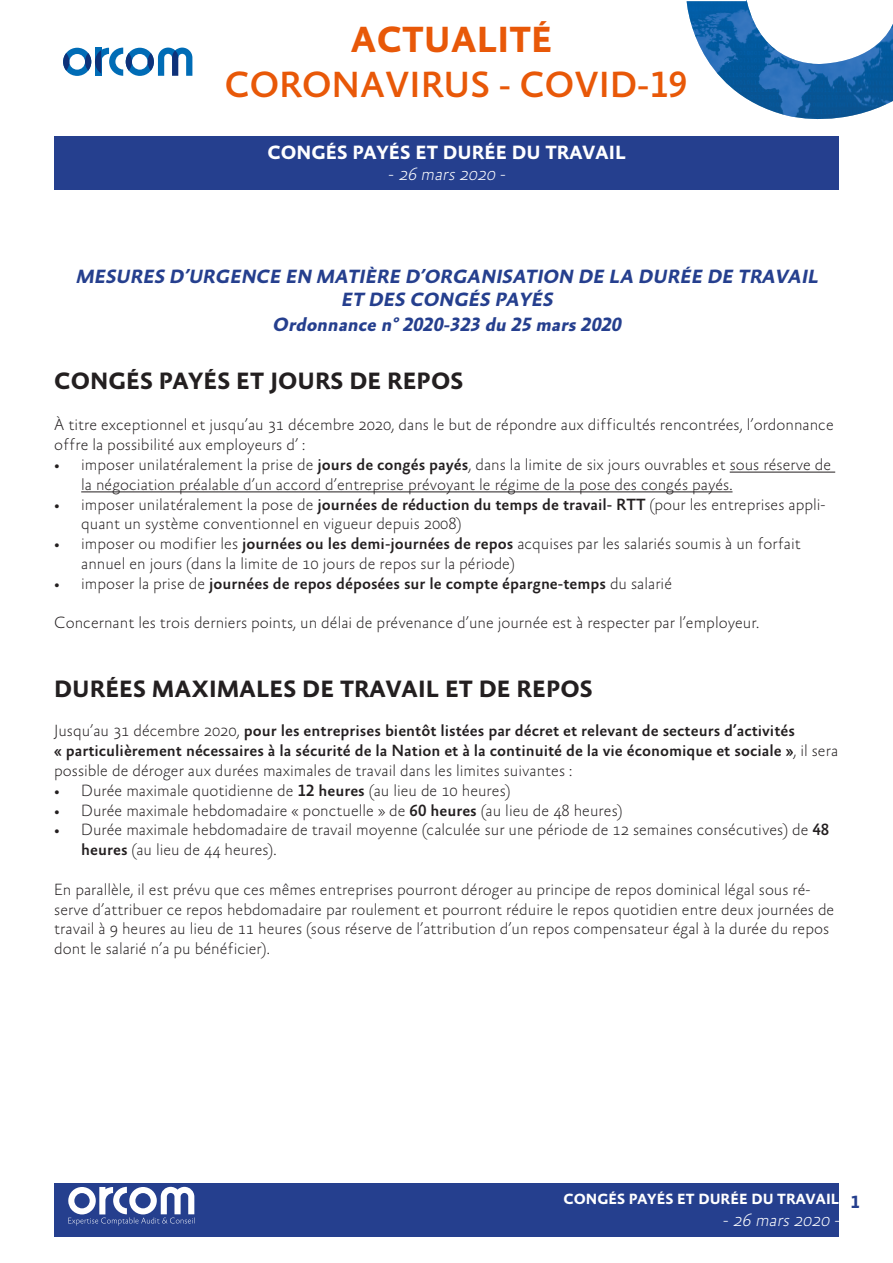
<style>
.page{position:relative;width:893px;height:1263px;background:#fff}
.page>*{position:absolute;margin:0;border:0;box-sizing:border-box;transform-origin:0 0}
.t1{font:500 37.05px "Absara Sans TF";color:#e85808}
.t2{font:700 37.05px "Absara Sans TF";color:#e85808}
.t3{font:700 24px "Absara Sans TF";color:#231f20}
.t4{font:italic 700 19.5px "Absara Sans TF";color:#253f8e}
.t5{font:700 19.5px "Absara Sans TF";color:#fff}
.t6{font:italic 100 18px "Absara Sans";color:#fff}
.t7{font:700 18px "Absara Sans TF";color:#253f8e}
.t8{font:100 16.5px/19.8px "Absara Sans";color:#231f20}
.t9{font:500 16.5px/19.8px "Absara Sans TF";color:#231f20}
.t10{font:700 15px "Absara Sans TF";color:#fff}
.s1{font-family:"Absara TF";font-style:normal}
.s2{font-family:"Absara Sans TF";font-weight:500}
.s3{font-family:"Absara Sans";font-weight:100}
</style>
<div class="page">
<div style="left:54px;top:136px;width:785px;height:53px;background:#253f8e"></div>
<svg style="left:63px;top:48px;width:129px;height:28px"></svg>
<svg style="left:148px;top:53px;width:6px;height:18px"></svg>
<svg style="left:126px;top:53px;width:6px;height:18px"></svg>
<svg style="left:687px;top:0;width:206px;height:120px"></svg>
<div style="left:54px;top:1183px;width:785px;height:53px;background:#253f8e"></div>
<svg style="left:68px;top:1187px;width:127px;height:38px"></svg>
<hr style="left:730px;top:472px;width:105px;height:1px;background:#231f20">
<hr style="left:81px;top:492px;width:651px;height:1px;background:#231f20">
<h1 class="t2" style="left:351px;top:21px;width:204px">ACTUALITÉ</h1>
<h1 class="t1" style="left:225px;top:65px;width:464px">CORONAVIRUS - COVID-19</h1>
<p class="t5" style="left:267px;top:142px;width:360px">CONGÉS PAYÉS ET DURÉE DU TRAVAIL</p>
<p class="t6" style="left:389px;top:165px;width:121px"><span class="s1">-</span> 26 mars 2020 -</p>
<p class="t4" style="left:75px;top:266px;width:748px">MESURES D’URGENCE EN MATIÈRE D’ORGANISATION DE LA DURÉE DE TRAVAIL</p>
<p class="t4" style="left:341px;top:289px;width:217px">ET DES CONGÉS PAYÉS</p>
<p class="t4" style="left:272px;top:315px;width:354px">Ordonnance n°2020-323 du 25 mars 2020</p>
<p class="t3" style="left:54px;top:368px;width:411px">CONGÉS PAYÉS ET JOURS DE REPOS</p>
<p class="t8" style="left:54px;top:416px;width:781px">À titre exceptionnel et jusqu’au 31 décembre 2020, dans le but de répondre aux difficultés rencontrées, l’ordonnance offre la possibilité aux employeurs d’ :</p>
<p class="t8" style="left:81px;top:455px;width:751px;text-indent:-27px">• imposer unilatéralement la prise de <span class="s2">jours de congés payés</span>, dans la limite de six jours ouvrables et sous réserve de la négociation préalable d’un accord d’entreprise prévoyant le régime de la pose des congés payés.</p>
<p class="t8" style="left:81px;top:495px;width:746px;text-indent:-27px">• imposer unilatéralement la pose de <span class="s2">journées de réduction du temps de travail- RTT</span> (pour les entreprises appli&shy;quant un système conventionnel en vigueur depuis 2008)</p>
<p class="t8" style="left:81px;top:534px;width:721px;text-indent:-27px">• imposer ou modifier les <span class="s2">journées ou les demi-journées de repos</span> acquises par les salariés soumis à un forfait annuel en jours (dans la limite de 10 jours de repos sur la période)</p>
<p class="t9" style="left:54px;top:574px;width:619px"><span class="s3">• imposer la prise de</span> journées de repos déposées sur le compte épargne-temps <span class="s3">du salarié</span></p>
<p class="t8" style="left:54px;top:614px;width:706px">Concernant les trois derniers points, un délai de prévenance d’une journée est à respecter par l’employeur.</p>
<p class="t3" style="left:54px;top:676px;width:540px">DURÉES MAXIMALES DE TRAVAIL ET DE REPOS</p>
<p class="t9" style="left:54px;top:722px;width:742px"><span class="s3">Jusqu’au 31 décembre 2020,</span> pour les entreprises bientôt listées par décret et relevant de secteurs d’activités</p>
<p class="t9" style="left:54px;top:741px;width:785px">« particulièrement nécessaires à la sécurité de la Nation et à la continuité de la vie économique et sociale »<span class="s3">, il sera possible de déroger aux durées maximales de travail dans les limites suivantes :</span></p>
<p class="t8" style="left:54px;top:781px;width:458px">• Durée maximale quotidienne de <span class="s2">12 heures</span> (au lieu de 10 heures)</p>
<p class="t8" style="left:54px;top:801px;width:570px">• Durée maximale hebdomadaire « ponctuelle » de <span class="s2">60 heures</span> (au lieu de 48 heures)</p>
<p class="t8" style="left:81px;top:821px;width:750px;text-indent:-27px">• Durée maximale hebdomadaire de travail moyenne (calculée sur une période de 12 semaines consécutives) de <span class="s2">48 heures</span> (au lieu de 44 heures).</p>
<p class="t8" style="left:54px;top:880px;width:782px">En parallèle, il est prévu que ces mêmes entreprises pourront déroger au principe de repos dominical légal sous ré&shy;serve d’attribuer ce repos hebdomadaire par roulement et pourront réduire le repos quotidien entre deux journées de travail à 9 heures au lieu de 11 heures (sous réserve de l’attribution d’un repos compensateur égal à la durée du repos dont le salarié n’a pu bénéficier).</p>
<p class="t10" style="left:563px;top:1191px;width:277px">CONGÉS PAYÉS ET DURÉE DU TRAVAIL</p>
<p class="t6" style="left:723px;top:1210px;width:121px"><span class="s1">-</span> 26 mars 2020 -</p>
<p class="t7" style="left:850px;top:1192px;width:11px">1</p>
</div>
